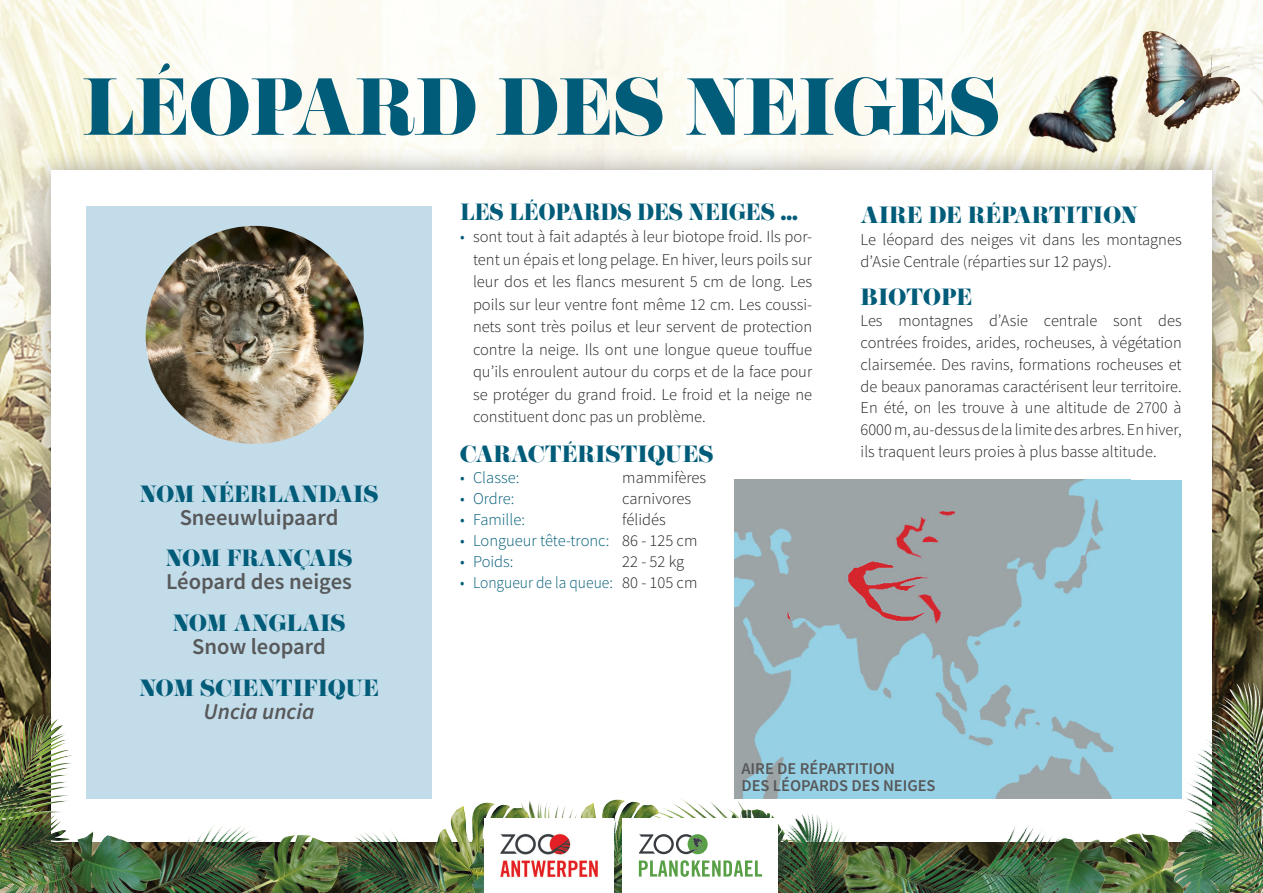
<style>
.page{position:relative;width:1263px;height:893px;background:#fff}
.page>*{position:absolute;margin:0;border:0;box-sizing:border-box;transform-origin:0 0}
.Ondertitel{font:70.5px "Eloquent JF Regular Pro";color:#015c79}
.t1{font:600 22.65px "Source Sans Pro";color:#57585a}
.t2{font:italic 600 22.65px "Source Sans Pro";color:#57585a}
.t3{font:20.55px "Eloquent JF Regular Pro";color:#015c79}
.t4{font:20.55px "Eloquent JF Regular Pro";color:#015c79;scale:.94 1}
.t5{font:300 16.5px/22.5px "Source Sans Pro";color:#231f20;text-align:justify}
.t6{font:300 16.5px "Source Sans Pro";color:#015c79}
.t7{font:600 16.5px "Source Sans Pro";color:#57585a}
.t8{font:300 16.5px "Source Sans Pro";color:#015c79;scale:.94 1}
.s1{color:#015c79}
.s2{color:#231f20}
</style>
<div class="page">
<img style="left:0;top:0;width:605px;height:759px">
<img style="left:605px;top:0;width:658px;height:713px">
<img style="left:1236px;top:683px;width:19px;height:30px">
<div style="left:27px;top:146px;width:1209px;height:720px;background:#231f20;opacity:.38"></div>
<div style="left:51px;top:170px;width:1161px;height:672px;background:#fff"></div>
<img style="left:608px;top:798px;width:130px;height:10px">
<img style="left:492px;top:802px;width:116px;height:6px">
<img style="left:342px;top:802px;width:150px;height:91px">
<img style="left:605px;top:808px;width:25px;height:28px">
<img style="left:5px;top:715px;width:25px;height:44px">
<img style="left:630px;top:808px;width:80px;height:10px">
<img style="left:1158px;top:713px;width:105px;height:86px">
<img style="left:1110px;top:833px;width:56px;height:60px">
<img style="left:77px;top:832px;width:34px;height:61px">
<img style="left:74px;top:841px;width:10px;height:52px">
<img style="left:288px;top:835px;width:54px;height:58px">
<img style="left:111px;top:798px;width:177px;height:95px">
<img style="left:461px;top:807px;width:144px;height:86px">
<img style="left:710px;top:806px;width:43px;height:12px">
<img style="left:613px;top:836px;width:10px;height:57px">
<img style="left:1166px;top:778px;width:97px;height:115px">
<img style="left:935px;top:798px;width:175px;height:95px">
<img style="left:1035px;top:829px;width:75px;height:64px">
<img style="left:880px;top:801px;width:144px;height:92px">
<img style="left:0;top:759px;width:74px;height:134px">
<div style="left:86px;top:206px;width:345px;height:592px;background:#c3dce9"></div>
<img style="left:146px;top:226px;width:218px;height:218px;border-radius:109px">
<div style="left:735px;top:480px;width:446px;height:318px;background:#96d0e4"></div>
<img style="left:735px;top:480px;width:379px;height:318px">
<img style="left:1120px;top:29px;width:143px;height:107px">
<img style="left:1018px;top:74px;width:112px;height:91px">
<img style="left:753px;top:809px;width:127px;height:84px">
<div style="left:623px;top:818px;width:155px;height:75px;background:#fff"></div>
<svg style="left:639px;top:860px;width:123px;height:17px"></svg>
<svg style="left:639px;top:834px;width:69px;height:20px"></svg>
<img style="left:485px;top:818px;width:128px;height:75px">
<p class="Ondertitel" style="left:82px;top:69px;width:920px">LÉOPARD DES NEIGES</p>
<p class="t3" style="left:140px;top:482px;width:240px">NOM NÉERLANDAIS</p>
<p class="t1" style="left:180px;top:502px;width:160px">Sneeuwluipaard</p>
<p class="t3" style="left:166px;top:547px;width:188px">NOM FRANÇAIS</p>
<p class="t1" style="left:166px;top:567px;width:187px">Léopard des neiges</p>
<p class="t3" style="left:172px;top:612px;width:175px">NOM ANGLAIS</p>
<p class="t1" style="left:192px;top:631px;width:135px">Snow leopard</p>
<p class="t3" style="left:139px;top:676px;width:241px">NOM SCIENTIFIQUE</p>
<p class="t2" style="left:204px;top:696px;width:112px">Uncia uncia</p>
<p class="t4" style="left:460px;top:200px;width:361px">LES LÉOPARDS DES NEIGES ...</p>
<p class="t5" style="left:473px;top:225px;width:341px;text-indent:-13px"><span class="s1">•</span> sont tout à fait adaptés à leur biotope froid. Ils por&shy;tent un épais et long pelage. En hiver, leurs poils sur leur dos et les flancs mesurent 5 cm de long. Les poils sur leur ventre font même 12 cm. Les coussi&shy;nets sont très poilus et leur servent de protection contre la neige. Ils ont une longue queue touffue qu’ils enroulent autour du corps et de la face pour se protéger du grand froid. Le froid et la neige ne constituent donc pas un problème.</p>
<p class="t3" style="left:460px;top:442px;width:255px">CARACTÉRISTIQUES</p>
<p class="t6" style="left:460px;top:467px;width:61px">• Classe:</p>
<p class="t5" style="left:622px;top:466px;width:85px">mammifères</p>
<p class="t6" style="left:460px;top:488px;width:56px">• Ordre:</p>
<p class="t5" style="left:622px;top:487px;width:70px">carnivores</p>
<p class="t6" style="left:460px;top:509px;width:66px">• Famille:</p>
<p class="t5" style="left:622px;top:508px;width:45px">félidés</p>
<p class="t6" style="left:460px;top:530px;width:239px">• Longueur tête-tronc: <span class="s2">86 - 125 cm</span></p>
<p class="t6" style="left:460px;top:551px;width:55px">• Poids:</p>
<p class="t5" style="left:622px;top:550px;width:63px">22 - 52 kg</p>
<p class="t8" style="left:460px;top:572px;width:254px">• Longueur de la queue: <span class="s2">80 - 105 cm</span></p>
<p class="t3" style="left:861px;top:204px;width:279px">AIRE DE RÉPARTITION</p>
<p class="t5" style="left:861px;top:229px;width:323px;line-height:21.8px">Le léopard des neiges vit dans les montagnes d’Asie Centrale (réparties sur 12 pays).</p>
<p class="t3" style="left:861px;top:286px;width:113px">BIOTOPE</p>
<p class="t5" style="left:861px;top:310px;width:323px;line-height:21.8px">Les montagnes d’Asie centrale sont des contrées froides, arides, rocheuses, à végétation clairsemée. Des ravins, formations rocheuses et de beaux panoramas caractérisent leur territoire.<br>En été, on les trouve à une altitude de 2700 à 6000 m, au-dessus de la limite des arbres. En hiver, ils traquent leurs proies à plus basse altitude.</p>
<p class="t7" style="left:741px;top:758px;width:155px">AIRE DE RÉPARTITION</p>
<p class="t7" style="left:741px;top:774px;width:196px">DES LÉOPARDS DES NEIGES</p>
</div>
